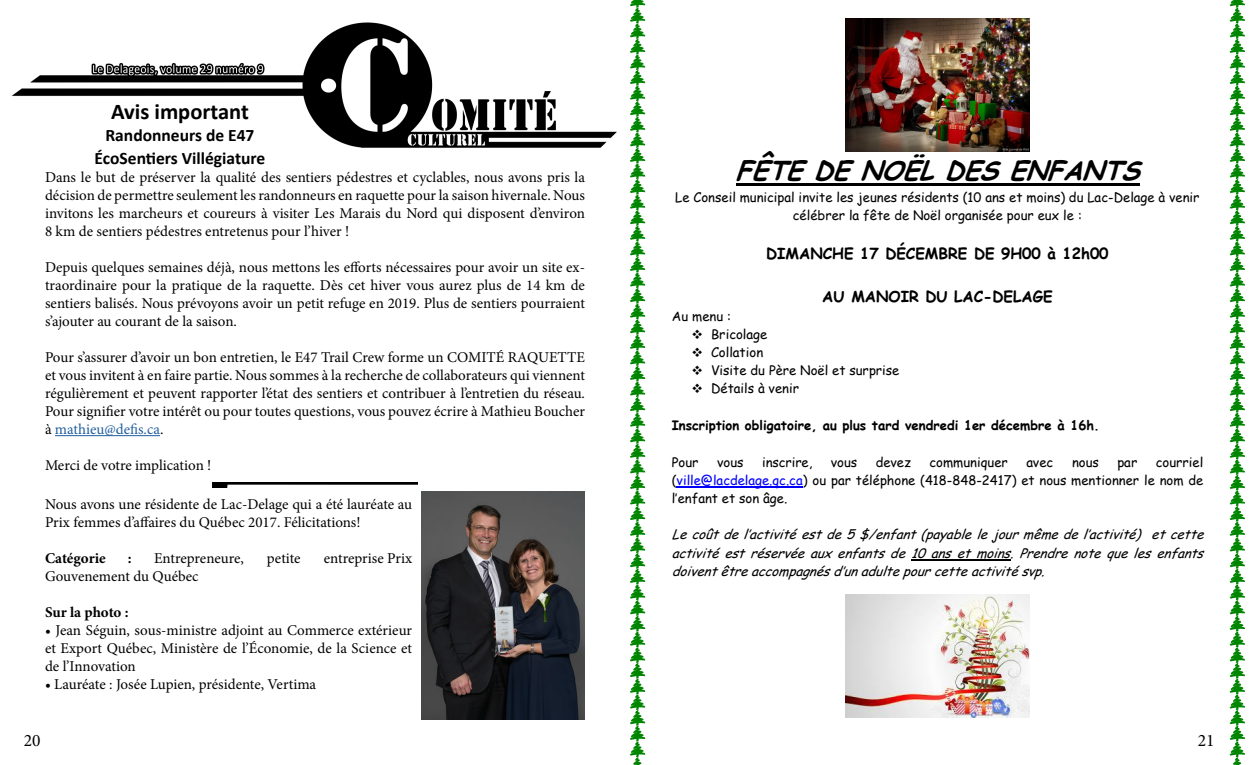
<style>
.page{position:relative;width:1260px;height:765px;background:#fff}
.page>*{position:absolute;margin:0;border:0;box-sizing:border-box;transform-origin:0 0}
.t1{font:italic 700 26.12px "Comic Sans MS";color:#000}
.t2{font:700 22.5px "Calibri";color:#000}
.t3{font:700 17.5px/22.5px "Calibri";color:#000;text-align:center}
.t4{font:17.5px "Minion Pro";color:#000}
.t5{font:700 15.25px "Comic Sans MS";color:#000}
.t6{font:15px/18px "Minion Pro";color:#000;text-align:justify}
.t7{font:700 15px "Minion Pro";color:#000}
.t8{font:13.12px/18.2px "Comic Sans MS";color:#000;text-align:center}
.t9{font:italic 13.12px/18.2px "Comic Sans MS";color:#000;text-align:justify}
.t10{font:700 13.12px "Comic Sans MS";color:#000}
.s1{color:#215e9e}
.s2{color:#00f}
</style>
<div class="page">
<img style="left:12px;top:22px;width:605px;height:470px">
<img style="left:213px;top:482px;width:204px;height:5px">
<hr style="left:55px;top:435px;width:105px;height:1px;background:#215e9e">
<img style="left:421px;top:492px;width:164px;height:228px">
<img style="left:845px;top:19px;width:185px;height:132px">
<hr style="left:736px;top:184px;width:404px;height:2px;background:#000">
<hr style="left:677px;top:486px;width:126px;height:2px;background:#00f">
<hr style="left:911px;top:559px;width:99px;height:2px;background:#000">
<img style="left:845px;top:595px;width:185px;height:123px">
<svg style="left:1230px;top:0;width:15px;height:765px"></svg>
<svg style="left:630px;top:0;width:15px;height:765px"></svg>
<h2 class="t2" style="left:111px;top:95px;width:139px">Avis important</h2>
<p class="t3" style="left:95px;top:124px;width:172px">Randonneurs de E47<br>ÉcoSentiers Villégiature</p>
<p class="t6" style="left:45px;top:168px;width:542px">Dans le but de préserver la qualité des sentiers pédestres et cyclables, nous avons pris la décision de permettre seulement les randonneurs en raquette pour la saison hivernale. Nous invitons les marcheurs et coureurs à visiter Les Marais du Nord qui disposent d’environ 8 km de sentiers pédestres entretenus pour l’hiver !</p>
<p class="t6" style="left:45px;top:258px;width:542px">Depuis quelques semaines déjà, nous mettons les efforts nécessaires pour avoir un site ex&shy;traordinaire pour la pratique de la raquette. Dès cet hiver vous aurez plus de 14 km de sentiers balisés. Nous prévoyons avoir un petit refuge en 2019. Plus de sentiers pourraient s’ajouter au courant de la saison.</p>
<p class="t6" style="left:45px;top:348px;width:542px">Pour s’assurer d’avoir un bon entretien, le E47 Trail Crew forme un COMITÉ RAQUETTE et vous invitent à en faire partie. Nous sommes à la recherche de collaborateurs qui viennent régulièrement et peuvent rapporter l’état des sentiers et contribuer à l’entretien du réseau.<br>Pour signifier votre intérêt ou pour toutes questions, vous pouvez écrire à Mathieu Boucher à <span class="s1">mathieu@defis.ca</span>.</p>
<p class="t6" style="left:45px;top:456px;width:168px">Merci de votre implication !</p>
<p class="t6" style="left:45px;top:495px;width:369px">Nous avons une résidente de Lac-Delage qui a été lauréate au<br>Prix femmes d’affaires du Québec 2017. Félicitations!</p>
<p class="t7" style="left:45px;top:547px;width:62px">Catégorie</p>
<p class="t7" style="left:128px;top:547px;width:5px">:</p>
<p class="t6" style="left:154px;top:549px;width:91px">Entrepreneure,</p>
<p class="t6" style="left:267px;top:549px;width:35px">petite</p>
<p class="t6" style="left:324px;top:549px;width:90px">entreprise Prix</p>
<p class="t6" style="left:45px;top:567px;width:155px">Gouvenement du Québec</p>
<p class="t7" style="left:45px;top:601px;width:85px">Sur la photo :</p>
<p class="t6" style="left:45px;top:621px;width:369px">• Jean Séguin, sous-ministre adjoint au Commerce extérieur et Export Québec, Ministère de l’Économie, de la Science et de l’Innovation</p>
<p class="t6" style="left:45px;top:675px;width:273px">• Lauréate : Josée Lupien, présidente, Vertima</p>
<h1 class="t1" style="left:736px;top:151px;width:418px">FÊTEDENOËLDESENFANTS</h1>
<p class="t8" style="left:675px;top:188px;width:526px">Le Conseil municipal invite les jeunes résidents (10 ans et moins) du Lac-Delage à venir célébrer la fête de Noël organisée pour eux le :</p>
<p class="t5" style="left:766px;top:242px;width:344px">DIMANCHE 17 DÉCEMBRE DE 9H00 à 12h00</p>
<p class="t5" style="left:822px;top:285px;width:232px">AU MANOIR DU LAC-DELAGE</p>
<p class="t8" style="left:672px;top:306px;width:61px">Au menu :</p>
<p class="t8" style="left:691px;top:324px;width:77px">❖ Bricolage</p>
<p class="t8" style="left:691px;top:343px;width:73px">❖ Collation</p>
<p class="t8" style="left:691px;top:361px;width:210px">❖ Visite du Père Noël et surprise</p>
<p class="t8" style="left:691px;top:379px;width:109px">❖ Détails à venir</p>
<p class="t10" style="left:672px;top:416px;width:429px">Inscription obligatoire, au plus tard vendredi 1er décembre à 16h.</p>
<p class="t8" style="left:672px;top:452px;width:28px">Pour</p>
<p class="t8" style="left:717px;top:452px;width:28px">vous</p>
<p class="t8" style="left:762px;top:452px;width:52px">inscrire,</p>
<p class="t8" style="left:831px;top:452px;width:28px">vous</p>
<p class="t8" style="left:876px;top:452px;width:37px">devez</p>
<p class="t8" style="left:930px;top:452px;width:80px">communiquer</p>
<p class="t8" style="left:1026px;top:452px;width:28px">avec</p>
<p class="t8" style="left:1072px;top:452px;width:28px">nous</p>
<p class="t8" style="left:1117px;top:452px;width:21px">par</p>
<p class="t8" style="left:672px;top:452px;width:533px;text-align:justify;text-indent:484px">courriel (<span class="s2">ville@lacdelage.qc.ca</span>) ou par téléphone (418-848-2417) et nous mentionner le nom de l’enfant et son âge.</p>
<p class="t9" style="left:672px;top:525px;width:539px">Lecoûtdel’activitéestde5$/enfant(payablelejourmêmedel’activité) et cette activitéestréservéeauxenfantsde10ansetmoins.Prendrenotequelesenfants doiventêtreaccompagnésd’unadultepourcetteactivitésvp.</p>
<p class="t4" style="left:24px;top:728px;width:18px">20</p>
<p class="t4" style="left:1198px;top:728px;width:18px">21</p>
</div>
